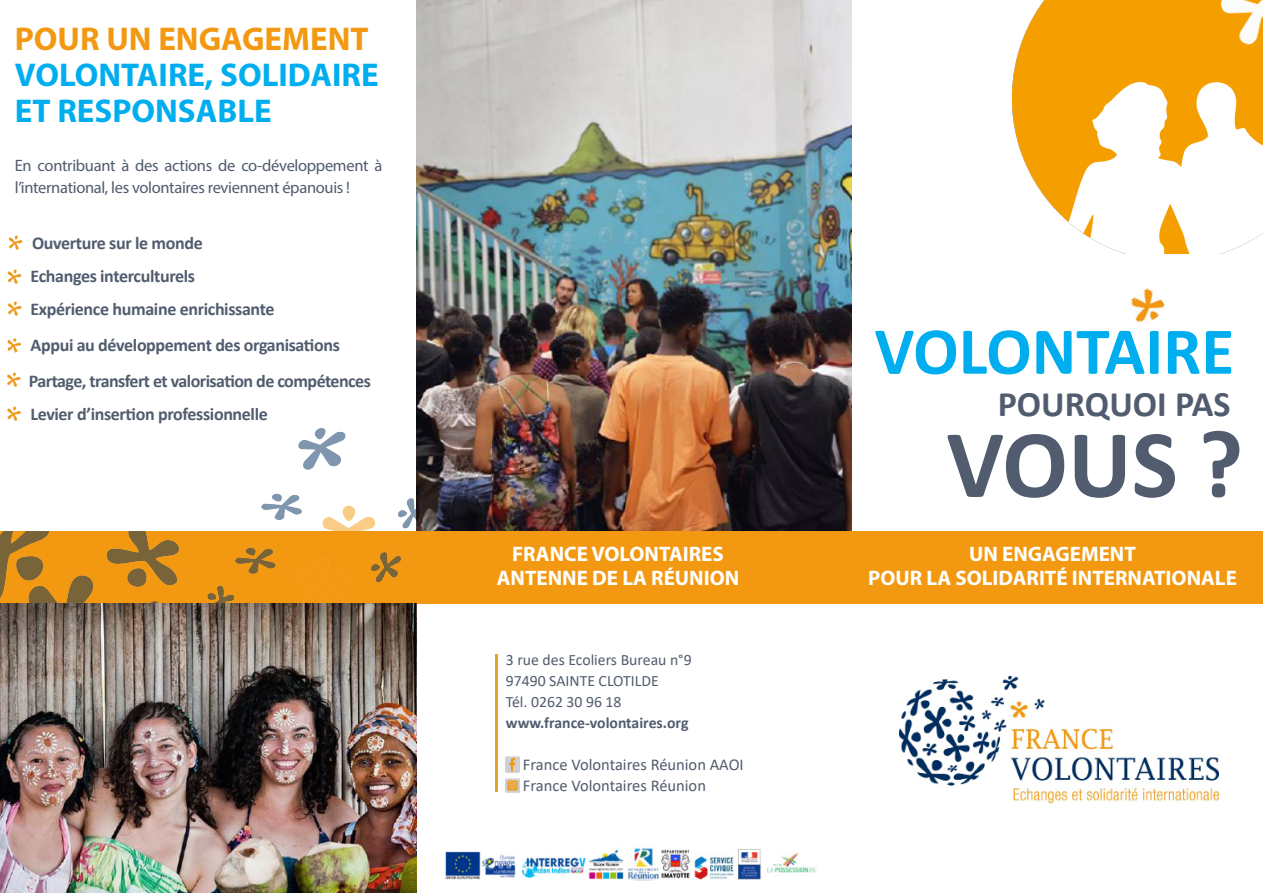
<style>
.page{position:relative;width:1263px;height:893px;background:#fff}
.page>*{position:absolute;margin:0;border:0;box-sizing:border-box;transform-origin:0 0}
.t1{font:700 97.5px "Calibri";color:#515c6e}
.t2{font:700 67.5px "Calibri";color:#00aeef}
.t3{font:700 36px "Calibri";color:#515c6e}
.t4{font:700 33px/36px "Myriad Pro";color:#00aeef}
.t5{font:700 33px "Myriad Pro";color:#f39911}
.t6{font:700 21px "Myriad Pro";color:#fff}
.t7{font:700 18px "Calibri";letter-spacing:-.02em;color:#515c6e}
.t8{font:16.5px/22.5px "Myriad Pro";letter-spacing:-.02em;color:#515c6e}
.t9{font:16.5px "Calibri";color:#515c6e}
.t10{font:15.75px "Calibri";color:#515c6e}
.t11{font:700 15.75px "Calibri";color:#515c6e}
</style>
<div class="page">
<img style="left:261px;top:429px;width:156px;height:102px">
<img style="left:417px;top:0;width:434px;height:531px">
<img style="left:899px;top:676px;width:320px;height:126px">
<img style="left:1012px;top:0;width:251px;height:254px">
<div style="left:0;top:531px;width:1263px;height:73px;background:#f39911"></div>
<img style="left:0;top:531px;width:400px;height:73px">
<img style="left:1220px;top:0;width:43px;height:49px">
<img style="left:1130px;top:288px;width:35px;height:35px">
<img style="left:445px;top:849px;width:372px;height:31px">
<img style="left:624px;top:847px;width:35px;height:34px">
<img style="left:506px;top:778px;width:13px;height:14px">
<img style="left:506px;top:757px;width:13px;height:15px">
<img style="left:0;top:604px;width:417px;height:289px">
<img style="left:7px;top:269px;width:15px;height:15px">
<img style="left:6px;top:372px;width:15px;height:15px">
<img style="left:8px;top:235px;width:15px;height:15px">
<img style="left:7px;top:338px;width:14px;height:15px">
<img style="left:7px;top:301px;width:15px;height:15px">
<img style="left:7px;top:406px;width:14px;height:15px">
<hr style="left:495px;top:654px;width:2px;height:138px;background:#e5a328">
<p class="t5" style="left:15px;top:18px;width:355px">POUR UN ENGAGEMENT</p>
<p class="t4" style="left:15px;top:56px;width:365px">VOLONTAIRE, SOLIDAIRE<br>ET RESPONSABLE</p>
<p class="t8" style="left:15px;top:154px;width:369px">En contribuant à des actions de co-développement à l’international, les volontaires reviennent épanouis !</p>
<p class="t7" style="left:32px;top:230px;width:172px">Ouverture sur le monde</p>
<p class="t7" style="left:31px;top:263px;width:166px">Echanges interculturels</p>
<p class="t7" style="left:31px;top:296px;width:245px">Expérience humaine enrichissante</p>
<p class="t7" style="left:31px;top:332px;width:311px">Appui au développement des organisations</p>
<p class="t7" style="left:29px;top:368px;width:343px">Partage, transfert et valorisation de compétences</p>
<p class="t7" style="left:31px;top:401px;width:239px">Levier d’insertion professionnelle</p>
<p class="t6" style="left:512px;top:540px;width:213px">FRANCE VOLONTAIRES</p>
<p class="t6" style="left:497px;top:564px;width:244px">ANTENNE DE LA RÉUNION</p>
<p class="t10" style="left:506px;top:649px;width:187px">3 rue des Ecoliers Bureau n°9</p>
<p class="t10" style="left:506px;top:670px;width:155px">97490 SAINTE CLOTILDE</p>
<p class="t10" style="left:506px;top:691px;width:117px">Tél. 0262 30 96 18</p>
<p class="t11" style="left:506px;top:711px;width:184px">www.france-volontaires.org</p>
<p class="t9" style="left:523px;top:753px;width:222px">France Volontaires Réunion AAOI</p>
<p class="t9" style="left:523px;top:774px;width:185px">France Volontaires Réunion</p>
<p class="t2" style="left:874px;top:304px;width:361px">VOLONTAIRE</p>
<p class="t3" style="left:998px;top:378px;width:234px">POURQUOI PAS</p>
<p class="t1" style="left:946px;top:395px;width:298px">VOUS ?</p>
<p class="t6" style="left:969px;top:540px;width:168px">UN ENGAGEMENT</p>
<p class="t6" style="left:868px;top:564px;width:370px">POUR LA SOLIDARITÉ INTERNATIONALE</p>
</div>
